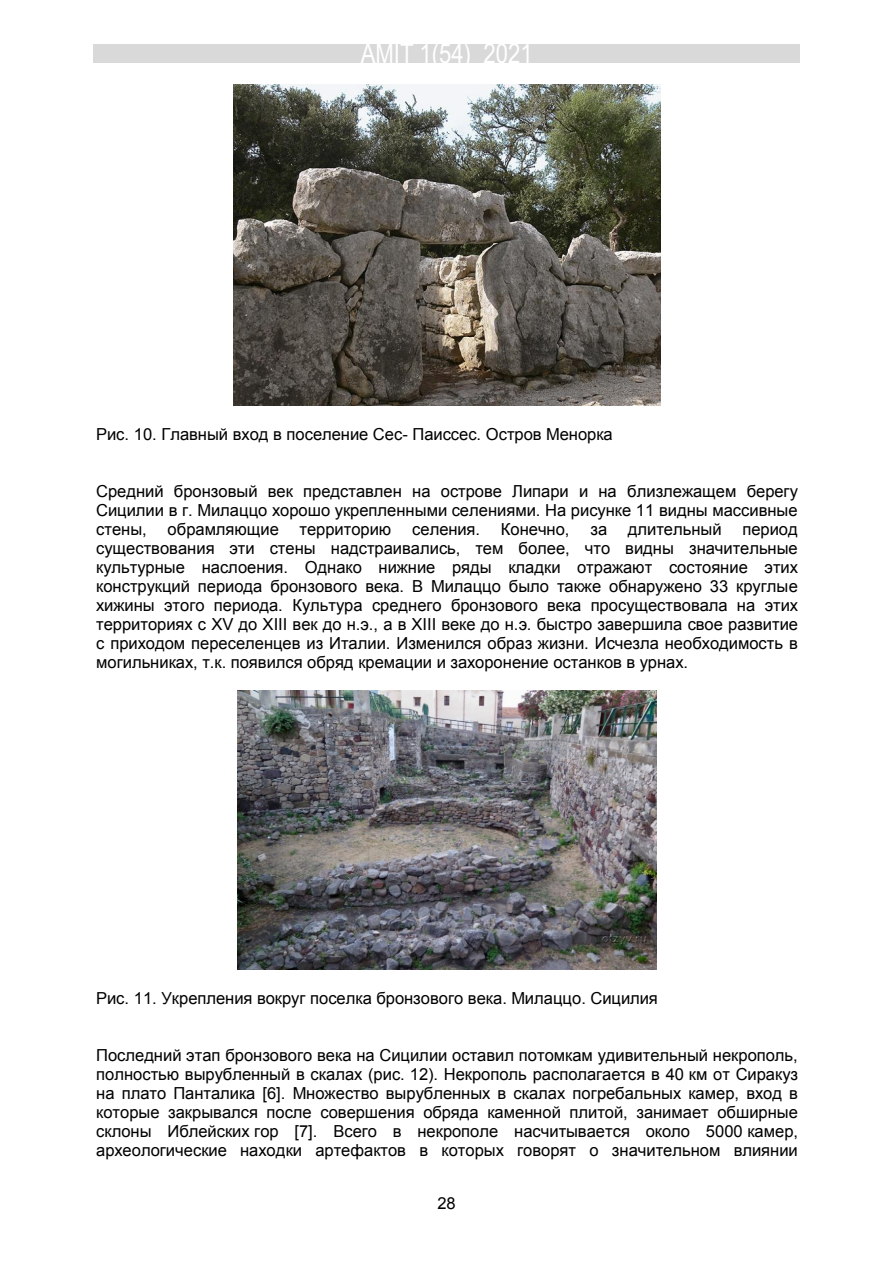
<style>
.page{position:relative;width:893px;height:1263px;background:#fff}
.page>*{position:absolute;margin:0;border:0;box-sizing:border-box;transform-origin:0 0}
.t1{font:27px "Arial Narrow";color:#fff}
.t2{font:16.5px/19px "Arial";color:#000;text-align:justify}
.t3{font:16.5px "Arial";color:#000}
.s1{font-style:inherit}
</style>
<div class="page">
<div style="left:93px;top:44px;width:707px;height:19px;background:#d9d9d9"></div>
<img style="left:233px;top:85px;width:427px;height:320px">
<img style="left:237px;top:690px;width:419px;height:279px">
<h1 class="t1" style="left:361px;top:34px;width:173px">AMIT 1(54) 2021</h1>
<p class="t2" style="left:96px;top:425px;width:518px">Рис. <span class="s1">10.</span> Главный вход в поселение Сес<span class="s1">-</span> Паиссес. Остров Менорка</p>
<p class="t2" style="left:96px;top:482px;width:703px">Средний бронзовый век представлен на острове Липари и на близлежащем берегу Сицилии в г. Милаццо хорошо укрепленными селениями. На рисунке 11 видны массивные стены,</p>
<p class="t2" style="left:168px;top:520px;width:225px">обрамляющие территорию</p>
<p class="t2" style="left:412px;top:520px;width:69px">селения.</p>
<p class="t2" style="left:501px;top:520px;width:70px">Конечно,</p>
<p class="t2" style="left:590px;top:520px;width:133px">за длительный</p>
<p class="t2" style="left:96px;top:520px;width:703px;text-indent:646px">период существования эти стены надстраивались, тем более, что видны значительные культурные наслоения. Однако нижние ряды кладки отражают состояние этих конструкций периода бронзового века. В Милаццо было также обнаружено 33 круглые хижины этого периода. Культура среднего бронзового века просуществовала на этих территориях с <span class="s1">XV</span> до <span class="s1">XIII</span> век до н.э., а в <span class="s1">XIII</span> веке до н.э. быстро завершила свое развитие с приходом переселенцев из Италии. Изменился образ жизни. Исчезла необходимость в могильниках, т.к. появился обряд кремации и захоронение останков в урнах.</p>
<p class="t2" style="left:96px;top:989px;width:563px">Рис. <span class="s1">11.</span> Укрепления вокруг поселка бронзового века. Милаццо. Сицилия</p>
<p class="t2" style="left:96px;top:1046px;width:703px">Последний этап бронзового века на Сицилии оставил потомкам удивительный некрополь, полностью вырубленный в скалах (рис. 12). Некрополь располагается в 40 км от Сиракуз на плато Панталика [6]. Множество вырубленных в скалах погребальных камер, вход в которые закрывался после совершения обряда каменной плитой, занимает обширные склоны Иблейских гор [7]. Всего в некрополе насчитывается около 5000 камер, археологические находки артефактов в которых говорят о значительном влиянии</p>
<p class="t3" style="left:437px;top:1192px;width:20px">28</p>
</div>
